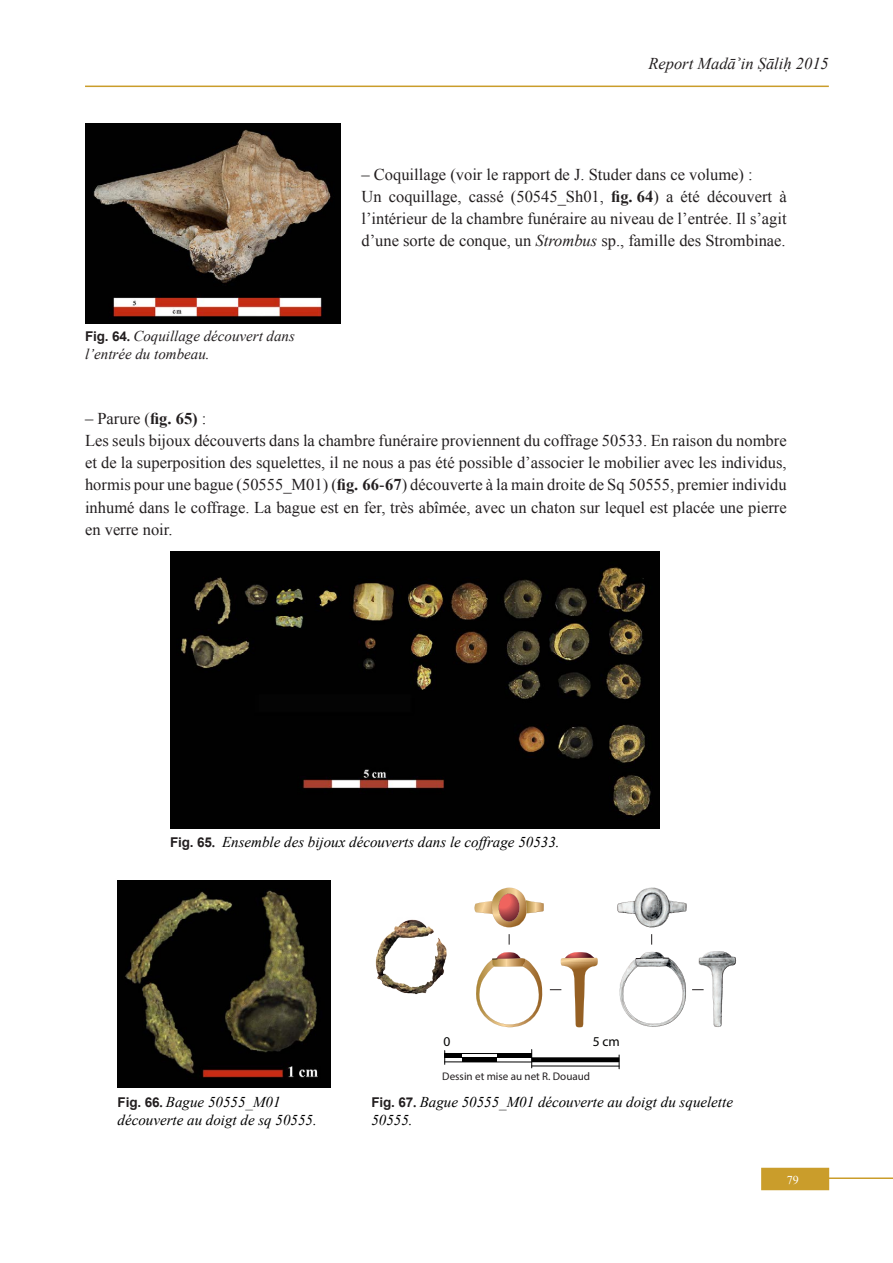
<style>
.page{position:relative;width:893px;height:1263px;background:#fff}
.page>*{position:absolute;margin:0;border:0;box-sizing:border-box;transform-origin:0 0}
.Texte{font:16.5px/22.2px "Mashreq Times";color:#231f20;text-align:justify}
.t1{font:italic 16.5px "Mashreq Times";color:#231f20}
.Legende_FIG{font:italic 15px/18px "Times New Roman";color:#000}
.Legende_FIG-2{font:italic 15px "Mashreq Times";color:#000}
.Legende_FIG-3{font:italic 15px/18px "Mashreq Times";color:#231f20}
.t2{font:13.5px "Myriad";color:#050504}
.t3{font:12px "Mashreq Times";color:#fff}
.t4{font:11.1px "Myriad Pro";color:#231f20}
.s1{font-family:"Arial";font-weight:700;font-style:normal;font-size:13.5px}
.s2{font-weight:700;font-style:normal;font-size:13.5px}
.s3{font-weight:700}
.s4{font-family:"Times New Roman"}
.s5{font-style:italic}
.s6{font-family:"Arial";font-weight:700;font-style:normal;font-size:13.5px;color:#231f20}
.s7{font-weight:700;font-style:normal;font-size:13.5px;color:#231f20}
.s8{font-family:"Mashreq Times";font-weight:700;font-style:normal;font-size:13.5px;color:#231f20}
.s9{font-family:"Mashreq Times"}
</style>
<div class="page">
<div style="left:761px;top:1168px;width:68px;height:22px;background:#ca9d2b"></div>
<hr style="left:787px;top:1177px;width:106px;height:2px;background:#ca9d2b">
<hr style="left:85px;top:86px;width:744px;height:1px;background:#ca9d2b">
<img style="left:85px;top:123px;width:255px;height:200px">
<img style="left:170px;top:551px;width:489px;height:277px">
<img style="left:118px;top:880px;width:212px;height:207px">
<img style="left:375px;top:919px;width:72px;height:76px">
<svg style="left:476px;top:952px;width:66px;height:75px"></svg>
<svg style="left:474px;top:888px;width:70px;height:57px"></svg>
<svg style="left:550px;top:952px;width:48px;height:75px"></svg>
<svg style="left:620px;top:952px;width:66px;height:75px"></svg>
<svg style="left:617px;top:888px;width:69px;height:39px"></svg>
<svg style="left:692px;top:951px;width:44px;height:76px"></svg>
<div style="left:445px;top:1053px;width:17px;height:5px;background:#000"></div>
<hr style="left:462px;top:1058px;width:35px;height:4px;background:#000">
<svg style="left:444px;top:1050px;width:1px;height:14px"></svg>
<hr style="left:497px;top:1054px;width:35px;height:4px;background:#000">
<svg style="left:531px;top:1049px;width:1px;height:19px"></svg>
<hr style="left:532px;top:1058px;width:87px;height:4px;background:#000">
<div style="left:532px;top:1057px;width:87px;height:5px;border:1px solid #000"></div>
<hr style="left:445px;top:1061px;width:87px;height:1px;background:#000">
<hr style="left:444px;top:1053px;width:88px;height:1px;background:#000">
<hr style="left:532px;top:1066px;width:87px;height:1px;background:#000">
<svg style="left:619px;top:1055px;width:1px;height:14px"></svg>
<p class="t1" style="left:648px;top:52px;width:182px">Report Madāʾin Ṣāliḥ 2015</p>
<p class="Legende_FIG-3" style="left:85px;top:327px;width:211px"><span class="s1">Fig. 64</span><span class="s2">.</span> Coquillage découvert dans l’entrée du tombeau.</p>
<p class="Texte" style="left:361px;top:163px;width:393px">– Coquillage (voir le rapport de J. Studer dans ce volume) :</p>
<p class="Texte" style="left:361px;top:185px;width:427px">Un coquillage, cassé (50545_Sh01, <span class="s3">fig. 64</span>) <span class="s4">a été découvert à l</span>’intérieur de la chambre funéraire au niveau de l’entrée. Il s’agit d’une sorte de conque, un <span class="s5">Strombus</span> sp., famille des Strombinae.</p>
<p class="Texte" style="left:85px;top:407px;width:123px">– Parure (<span class="s3">fig. 65)</span> <span class="s4">:</span></p>
<p class="Texte" style="left:85px;top:429px;width:703px">Les seuls bijoux découverts dans la chambre funéraire proviennent du coffrage 50533. En raison du nombre et de la superposition des squelettes, il ne nous a pas été possible d’associer le mobilier avec les individus, hormis pour une bague (50555_M01) (<span class="s3">fig. 66</span>-<span class="s3">67</span>) <span class="s4">découverte</span> à la main droite de Sq 50555, premier individu inhumé dans le coffrage. La bague est en fer, très ab<span class="s4">î</span>mée, avec un chaton sur lequel est placée une pierre en verre noir.</p>
<p class="Legende_FIG-2" style="left:170px;top:832px;width:391px"><span class="s6">Fig. 65</span><span class="s7">.</span> Ensemble des bijoux découverts dans le coffrage 50533.</p>
<p class="Legende_FIG" style="left:118px;top:1092px;width:201px"><span class="s6">Fig. 66</span><span class="s8">.</span> <span class="s9">Bague 50555_M01 </span>découverte au doigt de sq 50555<span class="s9">.</span></p>
<p class="t2" style="left:444px;top:1035px;width:8px">0</p>
<p class="t2" style="left:593px;top:1035px;width:29px">5 cm</p>
<p class="t4" style="left:442px;top:1069px;width:149px">Dessin et mise au net R. Douaud</p>
<p class="Legende_FIG" style="left:371px;top:1092px;width:363px"><span class="s6">Fig. 67</span><span class="s8">.</span> <span class="s9">Bague 50555_M01</span> découverte au doigt du squelette<br><span class="s9">50555.</span></p>
<p class="t3" style="left:787px;top:1172px;width:13px">79</p>
</div>
